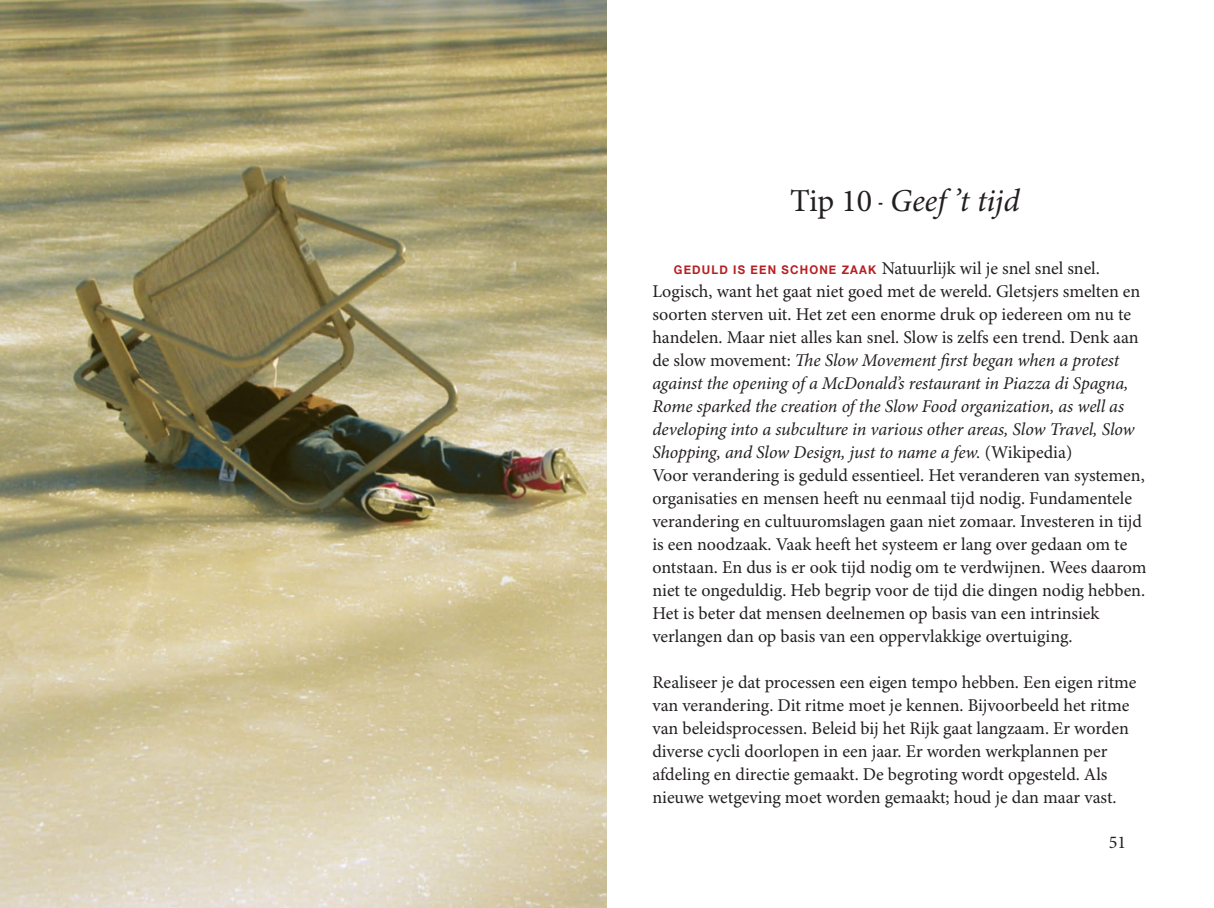
<style>
.page{position:relative;width:1214px;height:908px;background:#fff}
.page>*{position:absolute;margin:0;border:0;box-sizing:border-box;transform-origin:0 0}
.kopstyle{font:italic 32px "Minion Pro";letter-spacing:-.005em;color:#231f20}
.Paragraphbody{font:18px/23px "Minion Pro";color:#231f20}
.Paragraphbody-2{font:italic 18px/23px "Minion Pro";letter-spacing:-.01em;color:#231f20}
.s1{font-style:normal}
.s2{font-family:"Helvetica Neue";font-weight:700;font-style:normal;font-size:12px;color:#b62024}
</style>
<div class="page">
<img style="left:0;top:0;width:607px;height:907px">
<p class="kopstyle" style="left:790px;top:181px;width:231px"><span class="s1">Tip 10 -</span> Geef ’t tijd</p>
<p class="Paragraphbody-2" style="left:652px;top:257px;width:489px;text-indent:22px"><span class="s2">G ED ULD IS EEN SCHONE ZAAK</span> <span class="s1">Natuurlijk wil je snel snel snel.<br>Logisch, want het gaat niet goed met de wereld. Gletsjers smelten en soorten sterven uit. Het zet een enorme druk op iedereen om nu te handelen. Maar niet alles kan snel. Slow is zelfs een trend. Denk aan de slow movement:</span> The Slow Movement first began when a protest against the opening of a McDonald’s restaurant in Piazza di Spagna, Rome sparked the creation of the Slow Food organization, as well as developing into a subculture in various other areas, Slow Travel, Slow Shopping, and Slow Design, just to name a few. <span class="s1">(Wikipedia)</span></p>
<p class="Paragraphbody" style="left:652px;top:464px;width:495px">Voor verandering is geduld essentieel. Het veranderen van systemen, organisaties en mensen heeft nu eenmaal tijd nodig. Fundamentele verandering en cultuuromslagen gaan niet zomaar. Investeren in tijd is een noodzaak. Vaak heeft het systeem er lang over gedaan om te ontstaan. En dus is er ook tijd nodig om te verdwijnen. Wees daarom niet te ongeduldig. Heb begrip voor de tijd die dingen nodig hebben.<br>Het is beter dat mensen deelnemen op basis van een intrinsiek verlangen dan op basis van een oppervlakkige overtuiging.</p>
<p class="Paragraphbody" style="left:652px;top:671px;width:485px">Realiseer je dat processen een eigen tempo hebben. Een eigen ritme van verandering. Dit ritme moet je kennen. Bijvoorbeeld het ritme van beleidsprocessen. Beleid bij het Rijk gaat langzaam. Er worden diverse cycli doorlopen in een jaar. Er worden werkplannen per afdeling en directie gemaakt. De begroting wordt opgesteld. Als nieuwe wetgeving moet worden gemaakt; houd je dan maar vast.</p>
<p class="Paragraphbody" style="left:1108px;top:831px;width:19px">51</p>
</div>
